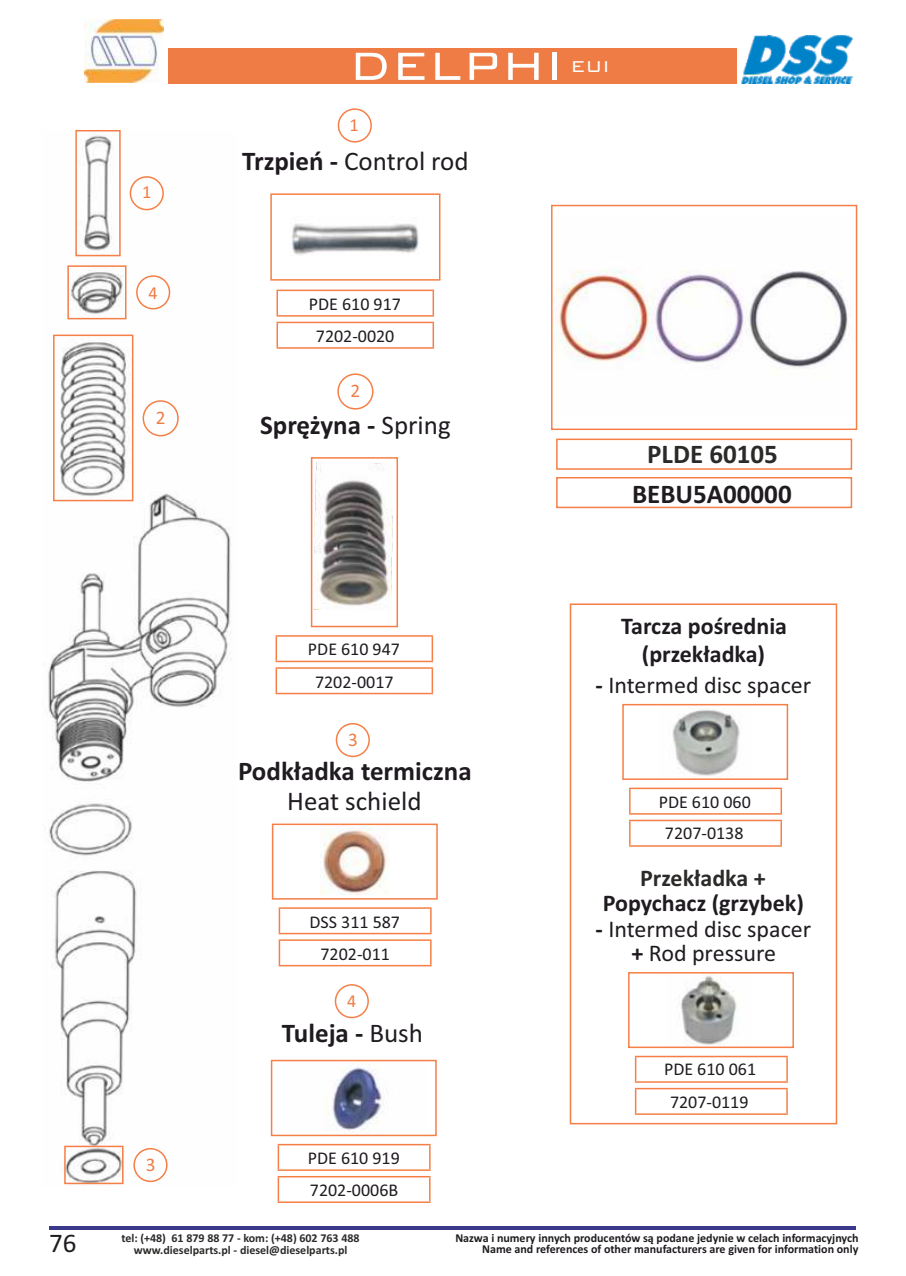
<style>
.page{position:relative;width:906px;height:1276px;background:#fff}
.page>*{position:absolute;margin:0;border:0;box-sizing:border-box;transform-origin:0 0}
.t1{font:300 52.5px "Bank Gothic BT";color:#fefefe}
.t2{font:700 27px "Calibri";color:#1f1b20}
.t3{font:27px "Calibri";color:#1f1b20}
.t4{font:700 27px "Calibri";color:#2b2a29}
.t5{font:24px "Calibri";color:#1f1b20}
.t6{font:700 24px "Calibri";color:#1f1b20}
.t7{font:700 24px "Calibri";color:#2b2a29}
.t8{font:300 21px "Bank Gothic BT";color:#fefefe}
.t9{font:19.35px "Calibri";color:#ef7c44}
.t10{font:18.15px "Calibri";color:#ef7c44}
.t11{font:18px/32.1px "Calibri";color:#1f1b20;text-align:center}
.t12{font:700 12.15px/11.1px "Calibri";color:#1f1b20;text-align:right}
.t13{font:700 12px/10.9px "Calibri";color:#2b2a29;text-align:center}
.s1{font-weight:700}
.s2{font-weight:400}
</style>
<div class="page">
<hr style="left:49px;top:1226px;width:806px;height:3px;background:#39388a">
<img style="left:42px;top:135px;width:189px;height:1050px">
<div style="left:75px;top:130px;width:46px;height:126px;border:2px solid #f57f46"></div>
<div style="left:53px;top:334px;width:80px;height:167px;border:2px solid #f57f46"></div>
<div style="left:130px;top:176px;width:34px;height:34px;border:2px solid #f57f46;border-radius:50%"></div>
<div style="left:143px;top:400px;width:36px;height:36px;border:2px solid #f57f46;border-radius:50%"></div>
<div style="left:337px;top:373px;width:36px;height:36px;border:2px solid #f57f46;border-radius:50%"></div>
<div style="left:338px;top:108px;width:34px;height:34px;border:2px solid #f57f46;border-radius:50%"></div>
<hr style="left:275px;top:635px;width:158px;height:1px;background:#f57f46">
<hr style="left:275px;top:636px;width:2px;height:24px;background:#f57f46">
<hr style="left:431px;top:636px;width:2px;height:24px;background:#f57f46">
<hr style="left:275px;top:660px;width:158px;height:2px;background:#f57f46">
<hr style="left:275px;top:667px;width:158px;height:2px;background:#f57f46">
<hr style="left:275px;top:669px;width:2px;height:24px;background:#f57f46">
<hr style="left:431px;top:669px;width:2px;height:24px;background:#f57f46">
<hr style="left:275px;top:693px;width:158px;height:1px;background:#f57f46">
<div style="left:311px;top:457px;width:87px;height:170px;border:2px solid #f57f46"></div>
<img style="left:313px;top:463px;width:80px;height:147px">
<hr style="left:276px;top:290px;width:158px;height:1px;background:#f57f46">
<hr style="left:276px;top:291px;width:2px;height:24px;background:#f57f46">
<hr style="left:432px;top:291px;width:2px;height:24px;background:#f57f46">
<hr style="left:276px;top:315px;width:158px;height:2px;background:#f57f46">
<hr style="left:276px;top:322px;width:158px;height:1px;background:#f57f46">
<hr style="left:276px;top:323px;width:2px;height:24px;background:#f57f46">
<hr style="left:432px;top:323px;width:2px;height:24px;background:#f57f46">
<hr style="left:276px;top:347px;width:158px;height:2px;background:#f57f46">
<div style="left:270px;top:193px;width:170px;height:88px;border:2px solid #f57f46"></div>
<img style="left:292px;top:223px;width:127px;height:32px">
<img style="left:320px;top:826px;width:67px;height:68px">
<div style="left:272px;top:823px;width:166px;height:76px;border:2px solid #f57f46"></div>
<hr style="left:279px;top:907px;width:152px;height:2px;background:#f57f46">
<svg style="left:279px;top:909px;width:1px;height:24px"></svg>
<svg style="left:430px;top:909px;width:1px;height:24px"></svg>
<hr style="left:279px;top:933px;width:152px;height:1px;background:#f57f46">
<hr style="left:279px;top:939px;width:152px;height:2px;background:#f57f46">
<svg style="left:279px;top:941px;width:1px;height:24px"></svg>
<svg style="left:430px;top:941px;width:1px;height:24px"></svg>
<hr style="left:279px;top:965px;width:152px;height:1px;background:#f57f46">
<div style="left:336px;top:723px;width:34px;height:34px;border:2px solid #f57f46;border-radius:50%"></div>
<div style="left:64px;top:1145px;width:60px;height:39px;border:2px solid #f57f46"></div>
<div style="left:133px;top:1148px;width:35px;height:34px;border:2px solid #f57f46;border-radius:50%"></div>
<img style="left:328px;top:1062px;width:54px;height:69px">
<div style="left:271px;top:1059px;width:166px;height:77px;border:2px solid #f57f46"></div>
<hr style="left:278px;top:1144px;width:152px;height:1px;background:#f57f46">
<svg style="left:278px;top:1145px;width:1px;height:24px"></svg>
<svg style="left:429px;top:1145px;width:1px;height:24px"></svg>
<hr style="left:278px;top:1169px;width:152px;height:2px;background:#f57f46">
<hr style="left:278px;top:1176px;width:152px;height:1px;background:#f57f46">
<svg style="left:278px;top:1177px;width:1px;height:24px"></svg>
<svg style="left:429px;top:1177px;width:1px;height:24px"></svg>
<hr style="left:278px;top:1201px;width:152px;height:2px;background:#f57f46">
<div style="left:335px;top:984px;width:34px;height:34px;border:2px solid #f57f46;border-radius:50%"></div>
<div style="left:67px;top:265px;width:59px;height:54px;border:2px solid #f57f46"></div>
<div style="left:136px;top:275px;width:34px;height:34px;border:2px solid #f57f46;border-radius:50%"></div>
<img style="left:554px;top:270px;width:294px;height:102px">
<div style="left:551px;top:205px;width:306px;height:225px;border:2px solid #f57f46"></div>
<div style="left:556px;top:438px;width:296px;height:32px;border:2px solid #f57f46"></div>
<div style="left:556px;top:477px;width:296px;height:31px;border:2px solid #f57f46"></div>
<img style="left:672px;top:709px;width:68px;height:67px">
<div style="left:622px;top:704px;width:166px;height:76px;border:2px solid #f57f46"></div>
<hr style="left:629px;top:787px;width:153px;height:2px;background:#f57f46">
<svg style="left:629px;top:789px;width:1px;height:24px"></svg>
<hr style="left:780px;top:789px;width:2px;height:24px;background:#f57f46">
<hr style="left:629px;top:813px;width:153px;height:1px;background:#f57f46">
<hr style="left:629px;top:819px;width:153px;height:2px;background:#f57f46">
<svg style="left:629px;top:821px;width:1px;height:24px"></svg>
<hr style="left:780px;top:821px;width:2px;height:24px;background:#f57f46">
<hr style="left:629px;top:845px;width:153px;height:1px;background:#f57f46">
<img style="left:680px;top:975px;width:57px;height:70px">
<div style="left:628px;top:972px;width:166px;height:76px;border:2px solid #f57f46"></div>
<hr style="left:635px;top:1055px;width:153px;height:2px;background:#f57f46">
<svg style="left:635px;top:1057px;width:1px;height:24px"></svg>
<hr style="left:786px;top:1057px;width:2px;height:24px;background:#f57f46">
<hr style="left:635px;top:1081px;width:153px;height:1px;background:#f57f46">
<hr style="left:635px;top:1088px;width:153px;height:1px;background:#f57f46">
<svg style="left:635px;top:1089px;width:1px;height:24px"></svg>
<hr style="left:786px;top:1089px;width:2px;height:24px;background:#f57f46">
<hr style="left:635px;top:1113px;width:153px;height:2px;background:#f57f46">
<div style="left:570px;top:603px;width:267px;height:521px;border:2px solid #f57f46"></div>
<div style="left:169px;top:49px;width:568px;height:35px;background:#ef7c44"></div>
<img style="left:741px;top:36px;width:111px;height:47px">
<img style="left:85px;top:20px;width:78px;height:62px">
<h1 class="t1" style="left:349px;top:40px;width:217px">DELPHI</h1>
<h3 class="t8" style="left:570px;top:56px;width:41px">EUI</h3>
<h3 class="t10" style="left:142px;top:185px;width:11px">1</h3>
<h3 class="t10" style="left:148px;top:285px;width:11px">4</h3>
<h3 class="t10" style="left:349px;top:117px;width:11px">1</h3>
<h2 class="t3" style="left:242px;top:150px;width:228px"><span class="s1">Trzpień -</span> Control rod</h2>
<h3 class="t11" style="left:309px;top:289px;width:94px">PDE 610 917<br>7202-0020</h3>
<h3 class="t9" style="left:350px;top:382px;width:11px">2</h3>
<h3 class="t9" style="left:156px;top:409px;width:11px">2</h3>
<h2 class="t2" style="left:260px;top:414px;width:192px">Sprężyna - <span class="s2">Spring</span></h2>
<h3 class="t11" style="left:308px;top:635px;width:94px">PDE 610 947<br>7202-0017</h3>
<h3 class="t9" style="left:348px;top:731px;width:11px">3</h3>
<h2 class="t2" style="left:238px;top:760px;width:235px">Podkładka termiczna</h2>
<h2 class="t3" style="left:287px;top:790px;width:136px">Heat schield</h2>
<h3 class="t11" style="left:309px;top:907px;width:92px">DSS 311 587</h3>
<h3 class="t11" style="left:320px;top:940px;width:71px">7202-011</h3>
<h3 class="t10" style="left:347px;top:994px;width:11px">4</h3>
<h3 class="t9" style="left:146px;top:1156px;width:11px">3</h3>
<h2 class="t2" style="left:282px;top:1021px;width:142px">Tuleja - <span class="s2">Bush</span></h2>
<h3 class="t11" style="left:308px;top:1143px;width:94px;text-align:left">PDE 610 919<br>7202-0006B</h3>
<h2 class="t4" style="left:647px;top:443px;width:132px">PLDE 60105</h2>
<h2 class="t2" style="left:632px;top:483px;width:161px">BEBU5A00000</h2>
<h3 class="t6" style="left:621px;top:616px;width:167px">Tarcza pośrednia</h3>
<h3 class="t6" style="left:642px;top:644px;width:125px">(przekładka)</h3>
<h3 class="t5" style="left:595px;top:675px;width:217px"><span class="s1">-</span> Intermed disc spacer</h3>
<h3 class="t11" style="left:658px;top:787px;width:94px">PDE 610 060</h3>
<h3 class="t11" style="left:665px;top:818px;width:80px">7207-0138</h3>
<h3 class="t7" style="left:640px;top:868px;width:127px">Przekładka +</h3>
<h3 class="t6" style="left:602px;top:893px;width:203px">Popychacz (grzybek)</h3>
<h3 class="t5" style="left:595px;top:919px;width:217px"><span class="s1">-</span> Intermed disc spacer</h3>
<h3 class="t5" style="left:631px;top:943px;width:146px"><span class="s1">+</span> Rod pressure</h3>
<h3 class="t11" style="left:664px;top:1054px;width:94px;line-height:32.8px">PDE 610 061<br>7207-0119</h3>
<h2 class="t3" style="left:49px;top:1231px;width:29px">76</h2>
<p class="t12" style="left:455px;top:1233px;width:405px">Nazwa i numery innych producentów są podane jedynie w celach informacyjnych<br>Name and references of other manufacturers are given for information only</p>
<p class="t13" style="left:121px;top:1234px;width:240px">tel: (+48) 61 879 88 77 - kom: (+48) 602 763 488 www.dieselparts.pl - diesel@dieselparts.pl</p>
</div>
